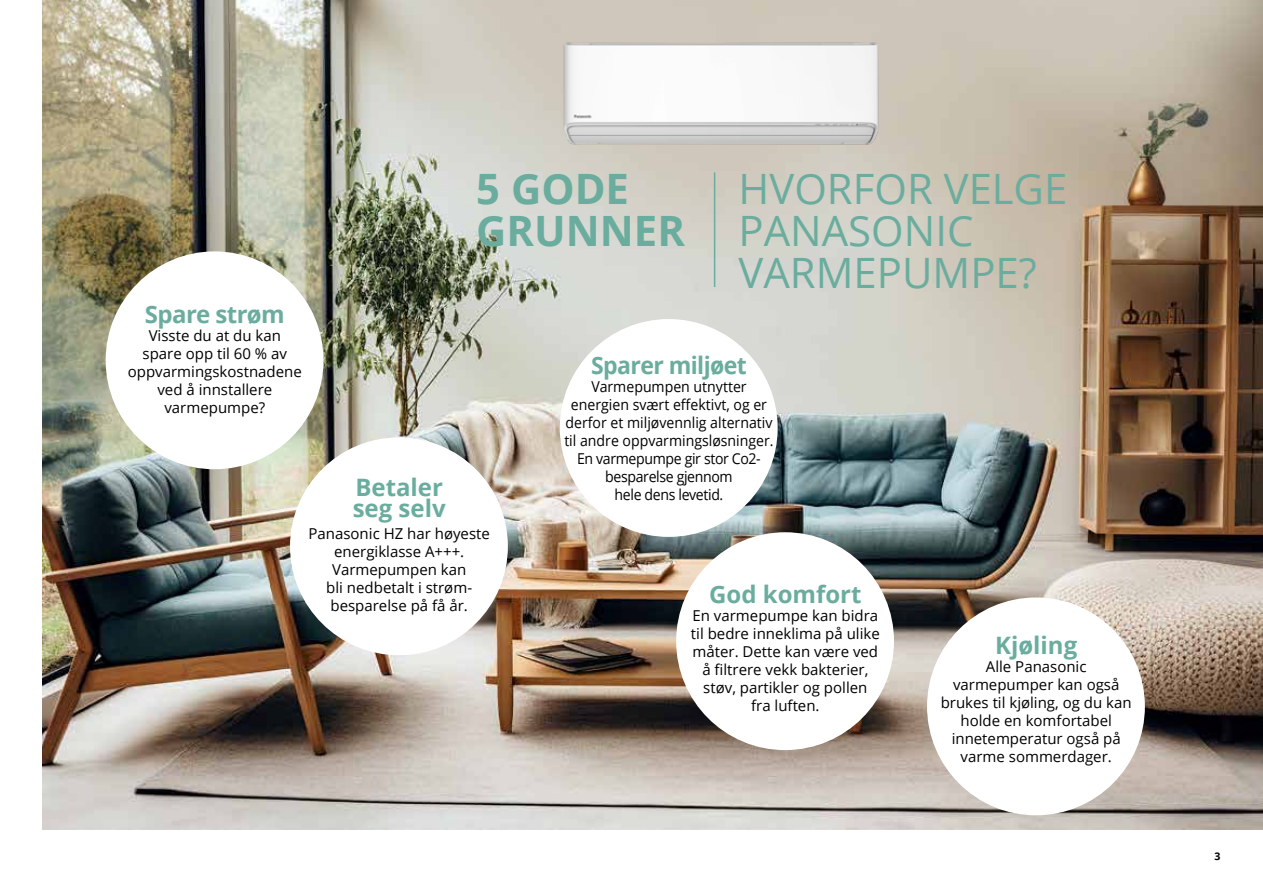
<style>
.page{position:relative;width:1263px;height:893px;background:#fff}
.page>*{position:absolute;margin:0;border:0;box-sizing:border-box;transform-origin:0 0}
.t1{font:41.85px/41.8px "Open Sans";color:#6aad9e}
.t2{font:700 41.85px/41.8px "Open Sans";color:#6aad9e}
.t3{font:700 24px/21px "Open Sans";color:#6aad9e}
.t4{font:700 24px "Open Sans";letter-spacing:-.025em;color:#6aad9e;scale:.96 1}
.t5{font:700 24px "Open Sans";letter-spacing:-.025em;color:#6aad9e}
.t6{font:15px/18px "Open Sans";color:#000;text-align:center}
.t7{font:15px/18px "Open Sans";color:#000;text-align:center;scale:.94 1}
.t8{font:700 10.5px "Open Sans";color:#000}
</style>
<div class="page">
<img style="left:43px;top:0;width:1220px;height:829px">
<hr style="left:714px;top:172px;width:1px;height:115px;background:#6aad9e">
<div style="left:106px;top:251px;width:217px;height:218px;background:#fff;border-radius:50%"></div>
<div style="left:290px;top:437px;width:218px;height:218px;background:#fff;border-radius:50%"></div>
<div style="left:560px;top:319px;width:218px;height:218px;background:#fff;border-radius:50%"></div>
<div style="left:676px;top:532px;width:218px;height:218px;background:#fff;border-radius:50%"></div>
<div style="left:927px;top:597px;width:218px;height:218px;background:#fff;border-radius:50%"></div>
<img style="left:540px;top:36px;width:371px;height:136px">
<h2 class="t5" style="left:145px;top:297px;width:141px">Spare strøm</h2>
<p class="t6" style="left:128px;top:326px;width:175px">Visste du at du kan spare opp til 60 % av oppvarmingskostnadene ved å innstallere varmepumpe?</p>
<h1 class="t2" style="left:476px;top:167px;width:210px">5 GODE<br>GRUNNER</h1>
<h1 class="t1" style="left:738px;top:167px;width:330px">HVORFOR VELGE<br>PANASONIC<br>VARMEPUMPE?</h1>
<h2 class="t3" style="left:353px;top:476px;width:95px">Betaler seg selv</h2>
<p class="t6" style="left:308px;top:524px;width:183px">Panasonic HZ har høyeste energiklasse A+++.<br>Varmepumpen kan<br>bli nedbetalt i strøm&shy;besparelse på få år.</p>
<h2 class="t4" style="left:591px;top:349px;width:164px">Sparer miljøet</h2>
<p class="t7" style="left:564px;top:377px;width:224px">Varmepumpen utnytter energien svært effektivt, og er derfor et miljøvennlig alternativ til andre oppvarmingsløsninger.<br>En varmepumpe gir stor Co2- besparelse gjennom<br>hele dens levetid.</p>
<h2 class="t3" style="left:709px;top:583px;width:154px">God komfort</h2>
<p class="t6" style="left:691px;top:606px;width:190px">En varmepumpe kan bidra til bedre inneklima på ulike måter. Dette kan være ved å filtrere vekk bakterier, støv, partikler og pollen<br>fra luften.</p>
<h2 class="t3" style="left:995px;top:634px;width:84px">Kjøling</h2>
<p class="t6" style="left:941px;top:657px;width:192px">Alle Panasonic varmepumper kan også brukes til kjøling, og du kan holde en komfortabel innetemperatur også på varme sommerdager.</p>
<p class="t8" style="left:1214px;top:848px;width:7px">3</p>
</div>
